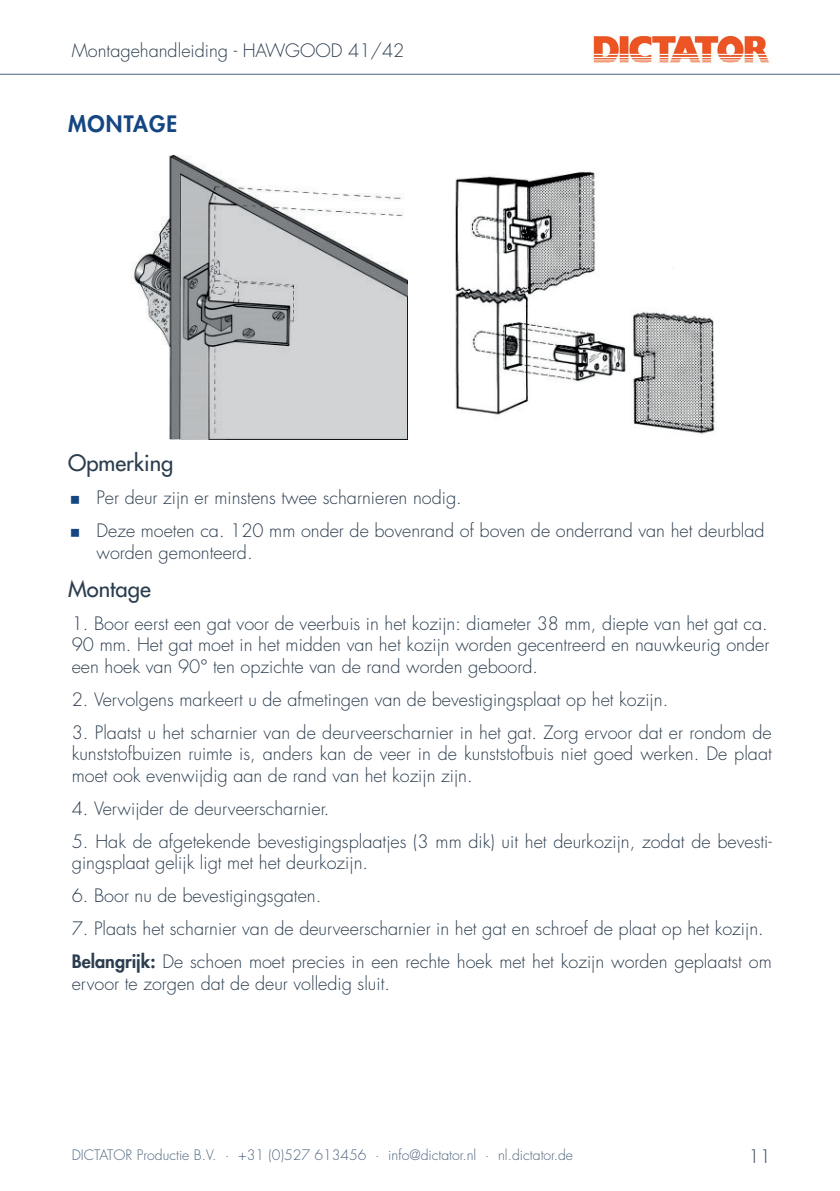
<style>
.page{position:relative;width:840px;height:1191px;background:#fff}
.page>*{position:absolute;margin:0;border:0;box-sizing:border-box;transform-origin:0 0}
.t1{font:500 22px "Futura Std";color:#2b3d4e}
.t2{font:800 22px "Futura Std";letter-spacing:.05em;color:#154682}
.t3{font:300 18px/21.6px "Futura Std";color:#2b3d4e}
.t4{font:300 14px "Futura Std";color:#4d647e}
.s1{font-weight:800}
</style>
<div class="page">
<img style="left:593px;top:37px;width:176px;height:25px">
<hr style="left:0;top:74px;width:839px;height:1px;background:#4d647e">
<img style="left:132px;top:156px;width:275px;height:283px">
<img style="left:455px;top:171px;width:261px;height:264px">
<p class="t3" style="left:72px;top:40px;width:334px">Montagehandleiding - HAWGOOD 41/42</p>
<p class="t2" style="left:68px;top:109px;width:110px">MONTAGE</p>
<p class="t1" style="left:68px;top:449px;width:107px">Opmerking</p>
<p class="t3" style="left:96px;top:482px;width:669px;line-height:33px">Per deur zijn er minstens twee scharnieren nodig.<br>Deze moeten ca. 120 mm onder de bovenrand of boven de onderrand van het deurblad</p>
<p class="t3" style="left:96px;top:542px;width:157px">worden gemonteerd.</p>
<p class="t1" style="left:68px;top:575px;width:84px">Montage</p>
<p class="t3" style="left:72px;top:613px;width:698px;text-align:justify">1. Boor eerst een gat voor de veerbuis in het kozijn: diameter 38 mm, diepte van het gat ca.<br>90 mm. Het gat moet in het midden van het kozijn worden gecentreerd en nauwkeurig onder een hoek van 90° ten opzichte van de rand worden geboord.</p>
<p class="t3" style="left:72px;top:689px;width:597px">2. Vervolgens markeert u de afmetingen van de bevestigingsplaat op het kozijn.</p>
<p class="t3" style="left:72px;top:722px;width:701px;text-align:justify">3. Plaatst u het scharnier van de deurveerscharnier in het gat. Zorg ervoor dat er rondom de kunststofbuizen ruimte is, anders kan de veer in de kunststofbuis niet goed werken. De plaat moet ook evenwijdig aan de rand van het kozijn zijn.</p>
<p class="t3" style="left:72px;top:798px;width:259px">4. Verwijder de deurveerscharnier.</p>
<p class="t3" style="left:72px;top:831px;width:701px">5. Hak de afgetekende bevestigingsplaatjes (3 mm dik) uit het deurkozijn, zodat de bevesti&shy;gingsplaat gelijk ligt met het deurkozijn.</p>
<p class="t3" style="left:72px;top:885px;width:251px">6. Boor nu de bevestigingsgaten.</p>
<p class="t3" style="left:72px;top:912px;width:701px;line-height:33px">7. Plaats het scharnier van de deurveerscharnier in het gat en schroef de plaat op het kozijn.<br><span class="s1">Belangrijk:</span> De schoen moet precies in een rechte hoek met het kozijn worden geplaatst om</p>
<p class="t3" style="left:72px;top:973px;width:319px">ervoor te zorgen dat de deur volledig sluit.</p>
<p class="t4" style="left:72px;top:1146px;width:502px">DICTATOR Productie B.V. · +31 (0)527 613456 · info@dictator.nl · nl.dictator.de</p>
<p class="t3" style="left:748px;top:1146px;width:24px">11</p>
</div>
